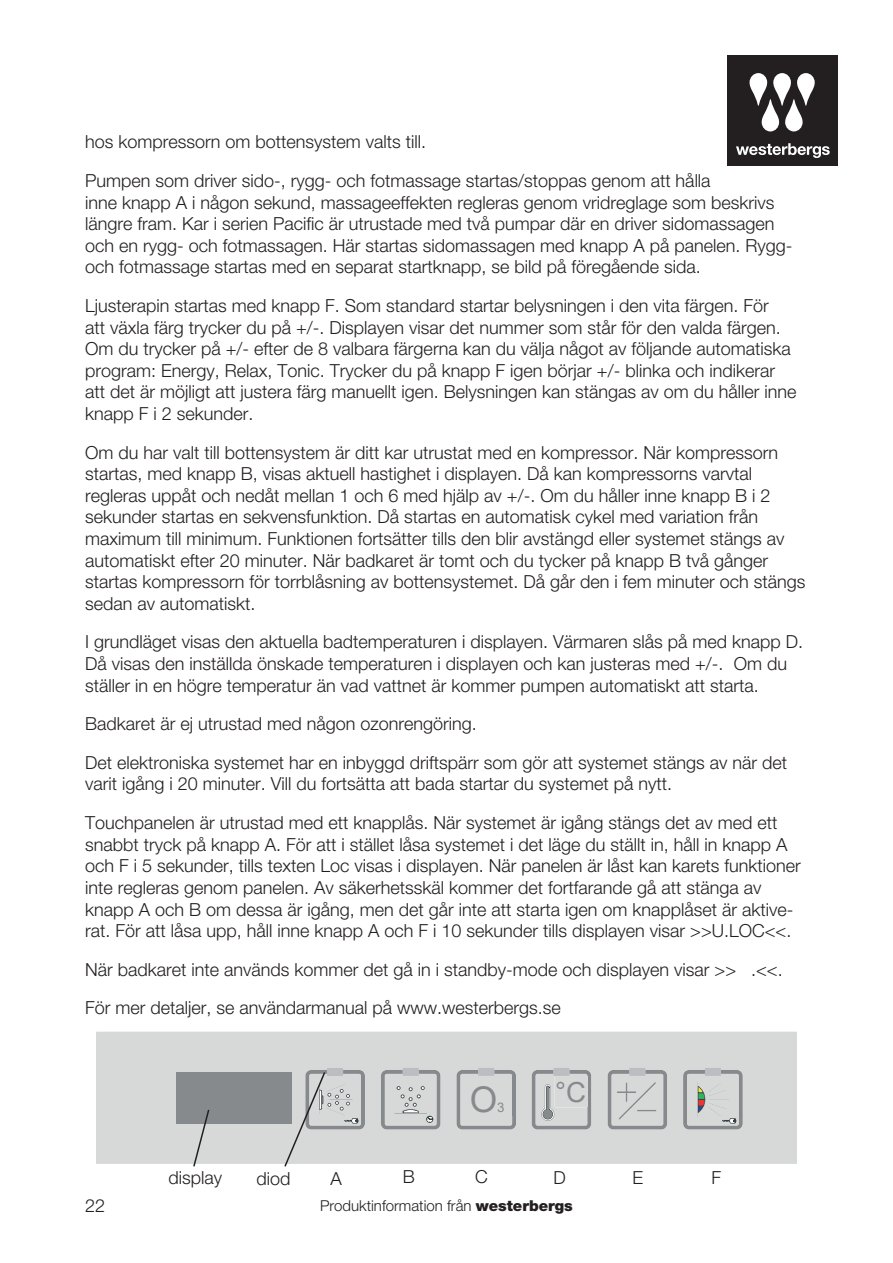
<style>
.page{position:relative;width:893px;height:1263px;background:#fff}
.page>*{position:absolute;margin:0;border:0;box-sizing:border-box;transform-origin:0 0}
.t1{font:35.4px "Arial";color:#878a8d}
.t2{font:27.6px "Arial";color:#878a8d}
.Stycketext{font:300 18px/21.6px "Helvetica Neue";color:#231f20}
.t3{font:300 15px "Helvetica Neue";color:#231f20}
.t4{font:13.2px "Arial";color:#878a8d}
.s1{font-weight:900}
</style>
<div class="page">
<div style="left:728px;top:55px;width:110px;height:110px;background:#231f20"></div>
<svg style="left:736px;top:143px;width:94px;height:15px"></svg>
<svg style="left:749px;top:73px;width:66px;height:58px"></svg>
<div style="left:97px;top:1032px;width:699px;height:131px;background:#d7d9d8"></div>
<div style="left:176px;top:1072px;width:115px;height:51px;background:#878a8d"></div>
<svg style="left:192px;top:1109px;width:18px;height:58px"></svg>
<svg style="left:283px;top:1067px;width:460px;height:100px;background:#cdcfce"></svg>
<p class="Stycketext" style="left:85px;top:131px;width:342px">hos kompressorn om bottensystem valts till.</p>
<p class="Stycketext" style="left:85px;top:169px;width:709px">Pumpen som driver sido-, rygg- och fotmassage startas/stoppas genom att hålla<br>inne knapp A i någon sekund, massageeffekten regleras genom vridreglage som beskrivs längre fram. Kar i serien Pacific är utrustade med två pumpar där en driver sidomassagen och en rygg- och fotmassagen. Här startas sidomassagen med knapp A på panelen. Rygg&shy;och fotmassage startas med en separat startknapp, se bild på föregående sida.</p>
<p class="Stycketext" style="left:85px;top:294px;width:713px">Ljusterapin startas med knapp F. Som standard startar belysningen i den vita färgen. För<br>att växla färg trycker du på +/-. Displayen visar det nummer som står för den valda färgen.<br>Om du trycker på +/- efter de 8 valbara färgerna kan du välja något av följande automatiska program: Energy, Relax, Tonic. Trycker du på knapp F igen börjar +/- blinka och indikerar att det är möjligt att justera färg manuellt igen. Belysningen kan stängas av om du håller inne knapp F i 2 sekunder.</p>
<p class="Stycketext" style="left:85px;top:441px;width:722px">Om du har valt till bottensystem är ditt kar utrustat med en kompressor. När kompressorn startas, med knapp B, visas aktuell hastighet i displayen. Då kan kompressorns varvtal regleras uppåt och nedåt mellan 1 och 6 med hjälp av +/-. Om du håller inne knapp B i 2 sekunder startas en sekvensfunktion. Då startas en automatisk cykel med variation från maximum till minimum. Funktionen fortsätter tills den blir avstängd eller systemet stängs av automatiskt efter 20 minuter. När badkaret är tomt och du tycker på knapp B två gånger startas kompressorn för torrblåsning av bottensystemet. Då går den i fem minuter och stängs sedan av automatiskt.</p>
<p class="Stycketext" style="left:85px;top:631px;width:720px">I grundläget visas den aktuella badtemperaturen i displayen. Värmaren slås på med knapp D.<br>Då visas den inställda önskade temperaturen i displayen och kan justeras med +/-. Om du ställer in en högre temperatur än vad vattnet är kommer pumpen automatiskt att starta.</p>
<p class="Stycketext" style="left:85px;top:713px;width:393px">Badkaret är ej utrustad med någon ozonrengöring.</p>
<p class="Stycketext" style="left:85px;top:751px;width:704px">Det elektroniska systemet har en inbyggd driftspärr som gör att systemet stängs av när det varit igång i 20 minuter. Vill du fortsätta att bada startar du systemet på nytt.</p>
<p class="Stycketext" style="left:85px;top:811px;width:717px">Touchpanelen är utrustad med ett knapplås. När systemet är igång stängs det av med ett snabbt tryck på knapp A. För att i stället låsa systemet i det läge du ställt in, håll in knapp A och F i 5 sekunder, tills texten Loc visas i displayen. När panelen är låst kan karets funktioner inte regleras genom panelen. Av säkerhetsskäl kommer det fortfarande gå att stänga av knapp A och B om dessa är igång, men det går inte att starta igen om knapplåset är aktive&shy;rat. För att låsa upp, håll inne knapp A och F i 10 sekunder tills displayen visar &gt;&gt;U.LOC&lt;&lt;.</p>
<p class="Stycketext" style="left:85px;top:958px;width:699px">När badkaret inte används kommer det gå in i standby-mode och displayen visar &gt;&gt; .&lt;&lt;.</p>
<p class="Stycketext" style="left:85px;top:997px;width:477px">För mer detaljer, se användarmanual på www.westerbergs.se</p>
<p class="Stycketext" style="left:85px;top:1194px;width:22px">22</p>
<p class="Stycketext" style="left:168px;top:1166px;width:55px">display</p>
<p class="Stycketext" style="left:257px;top:1167px;width:36px">diod</p>
<p class="t1" style="left:470px;top:1075px;width:29px">O</p>
<p class="t2" style="left:555px;top:1073px;width:32px">°C</p>
<p class="t4" style="left:497px;top:1098px;width:9px">3</p>
<p class="Stycketext" style="left:331px;top:1167px;width:13px">A</p>
<p class="Stycketext" style="left:403px;top:1165px;width:14px">B</p>
<p class="Stycketext" style="left:475px;top:1165px;width:14px">C</p>
<p class="Stycketext" style="left:554px;top:1167px;width:14px">D</p>
<p class="Stycketext" style="left:633px;top:1167px;width:12px">E</p>
<p class="Stycketext" style="left:711px;top:1167px;width:11px">F</p>
<p class="t3" style="left:320px;top:1196px;width:254px">Produktinformation från <span class="s1">westerbergs</span></p>
</div>
